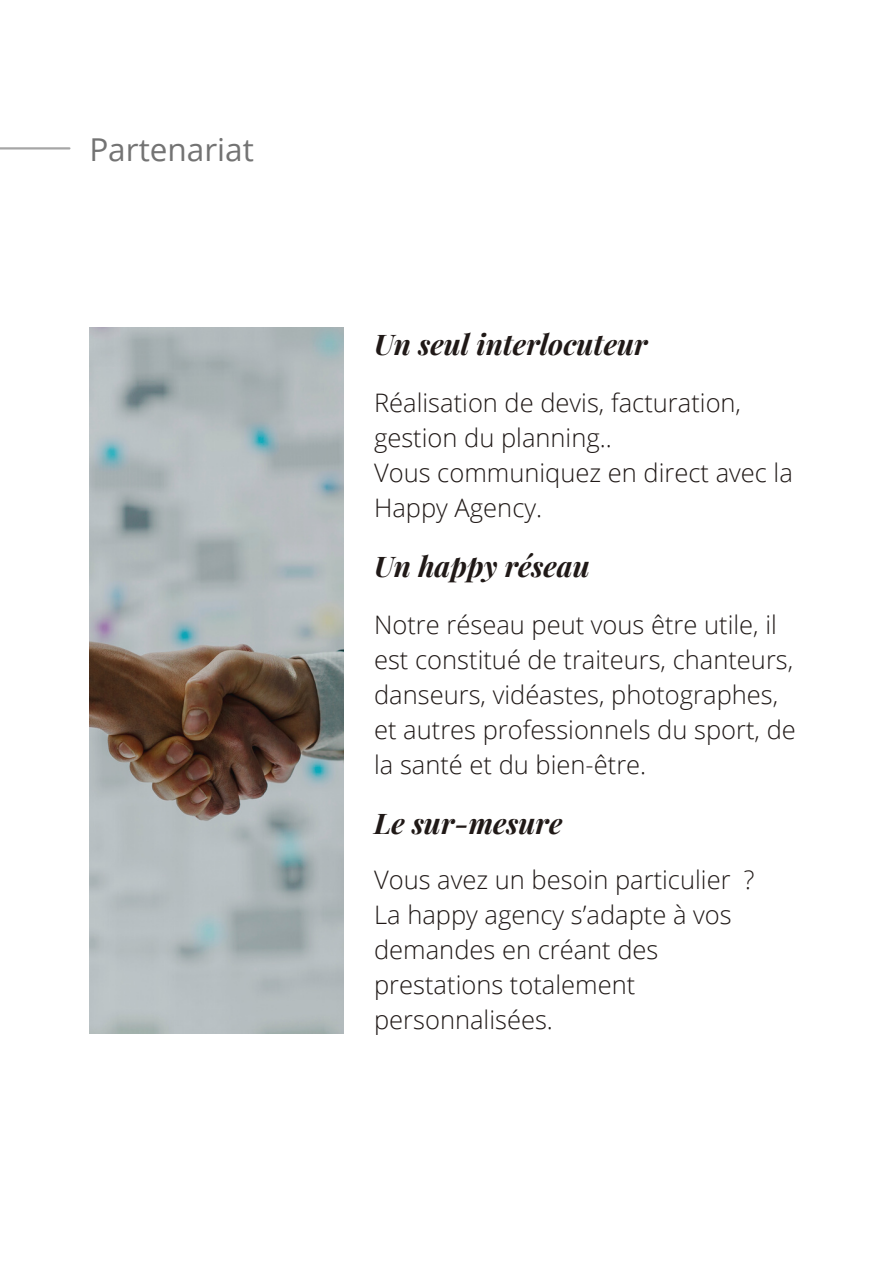
<style>
.page{position:relative;width:893px;height:1264px;background:#fff}
.page>*{position:absolute;margin:0;border:0;box-sizing:border-box;transform-origin:0 0}
.t1{font:31.5px "Open Sans";color:#737373}
.t2{font:italic 700 28.5px "Playfair Display";color:#201917}
.t3{font:300 25.5px/34.8px "Open Sans";color:#201917}
</style>
<div class="page">
<img style="left:89px;top:327px;width:255px;height:706px">
<hr style="left:0;top:147px;width:69px;height:2px;background:#a6a6a6">
<h2 class="t1" style="left:89px;top:127px;width:166px">Partenariat</h2>
<p class="t2" style="left:374px;top:324px;width:275px">Un seul interlocuteur</p>
<h1 class="t3" style="left:374px;top:385px;width:368px">Réalisation de devis, facturation, gestion du planning..</h1>
<p class="t3" style="left:374px;top:454px;width:420px">Vous communiquez en direct avec la<br>Happy Agency.</p>
<p class="t2" style="left:374px;top:546px;width:217px">Un happy réseau</p>
<h1 class="t3" style="left:374px;top:607px;width:423px">Notre réseau peut vous être utile, il est constitué de traiteurs, chanteurs, danseurs, vidéastes, photographes, et autres professionnels du sport, de la santé et du bien-être.</h1>
<h1 class="t2" style="left:374px;top:802px;width:190px">Le sur-mesure</h1>
<p class="t3" style="left:374px;top:861px;width:382px">Vous avez un besoin particulier ?<br>La happy agency s’adapte à vos demandes en créant des prestations totalement personnalisées.</p>
</div>
